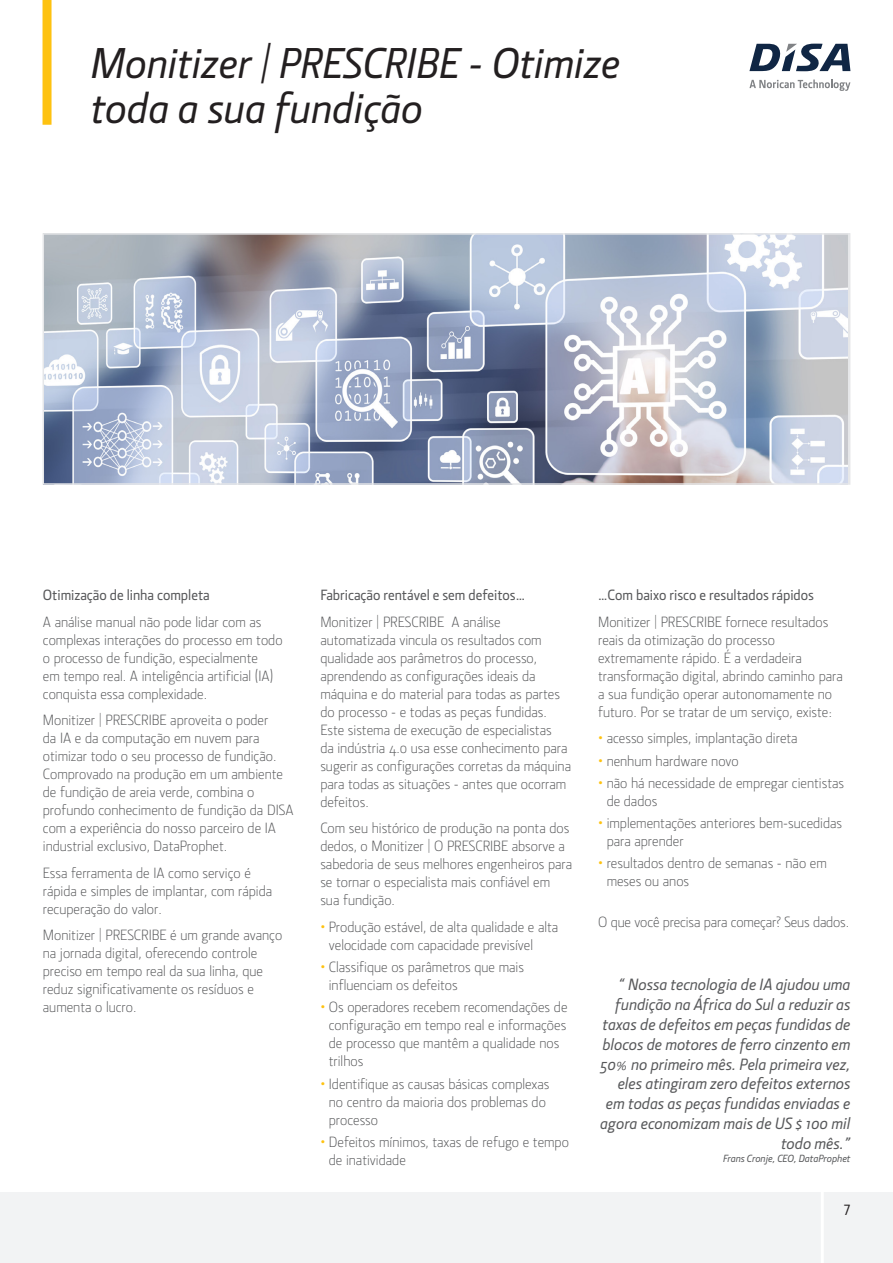
<style>
.page{position:relative;width:893px;height:1263px;background:#fff}
.page>*{position:absolute;margin:0;border:0;box-sizing:border-box;transform-origin:0 0}
.t1{font:italic 500 43.5px/45px "Section";color:#231f20}
.Main_Text{font:italic 500 16.5px/19.8px "Section";color:#57585a;text-align:right}
.Main_Text-2{font:300 15px/18px "Section";color:#57585a}
.Main_Text-3{font:500 15px "Section";color:#57585a}
.Bulleted_Text{font:300 15px "Section";letter-spacing:-.01em;color:#57585a}
.Bulleted_Text-2{font:500 15px "Section";color:#57585a}
.Main_Text-4{font:15px "Section Medium Caps";color:#231f20}
.Main_Text-5{font:italic 500 10.5px "Section";color:#57585a}
.s1{color:#fec210}
</style>
<div class="page">
<div style="left:43px;top:0;width:9px;height:125px;background:#fec210"></div>
<div style="left:0;top:1193px;width:893px;height:70px;background:#f2f3f4"></div>
<hr style="left:821px;top:1183px;width:3px;height:80px;background:#fff">
<img style="left:46px;top:236px;width:801px;height:246px">
<div style="left:43px;top:233px;width:807px;height:252px;border:2px solid #e6e7e9"></div>
<svg style="left:749px;top:80px;width:101px;height:11px"></svg>
<svg style="left:749px;top:44px;width:101px;height:27px"></svg>
<p class="t1" style="left:91px;top:40px;width:531px">Monitizer | PRESCRIBE - Otimize toda a sua fundição</p>
<p class="Main_Text-3" style="left:43px;top:585px;width:168px">Otimização de linha completa</p>
<p class="Main_Text-2" style="left:43px;top:612px;width:241px">A análise manual não pode lidar com as complexas interações do processo em todo o processo de fundição, especialmente<br>em tempo real. A inteligência artificial (IA) conquista essa complexidade.</p>
<p class="Main_Text-2" style="left:43px;top:711px;width:252px">Monitizer | PRESCRIBE aproveita o poder<br>da IA e da computação em nuvem para otimizar todo o seu processo de fundição.<br>Comprovado na produção em um ambiente de fundição de areia verde, combina o profundo conhecimento de fundição da DISA com a experiência do nosso parceiro de IA industrial exclusivo, DataProphet.</p>
<p class="Main_Text-2" style="left:43px;top:863px;width:231px">Essa ferramenta de IA como serviço é rápida e simples de implantar, com rápida recuperação do valor.</p>
<p class="Main_Text-2" style="left:43px;top:926px;width:241px">Monitizer | PRESCRIBE é um grande avanço na jornada digital, oferecendo controle preciso em tempo real da sua linha, que reduz significativamente os resíduos e aumenta o lucro.</p>
<p class="Main_Text-3" style="left:320px;top:585px;width:206px">Fabricação rentável e sem defeitos…</p>
<p class="Main_Text-2" style="left:320px;top:612px;width:252px">Monitizer | PRESCRIBE A análise automatizada vincula os resultados com qualidade aos parâmetros do processo, aprendendo as configurações ideais da máquina e do material para todas as partes do processo - e todas as peças fundidas.<br>Este sistema de execução de especialistas<br>da indústria 4.0 usa esse conhecimento para sugerir as configurações corretas da máquina para todas as situações - antes que ocorram defeitos.</p>
<p class="Main_Text-2" style="left:320px;top:819px;width:253px">Com seu histórico de produção na ponta dos dedos, o Monitizer | O PRESCRIBE absorve a sabedoria de seus melhores engenheiros para se tornar o especialista mais confiável em sua fundição.</p>
<p class="Main_Text-2" style="left:329px;top:917px;width:231px;text-indent:-9px"><span class="s1">•</span> Produção estável, de alta qualidade e alta velocidade com capacidade previsível</p>
<p class="Main_Text-2" style="left:329px;top:958px;width:197px;text-indent:-9px"><span class="s1">•</span> Classifique os parâmetros que mais influenciam os defeitos</p>
<p class="Main_Text-2" style="left:329px;top:998px;width:240px;text-indent:-9px"><span class="s1">•</span> Os operadores recebem recomendações de configuração em tempo real e informações de processo que mantêm a qualidade nos trilhos</p>
<p class="Main_Text-2" style="left:329px;top:1074px;width:222px;text-indent:-9px"><span class="s1">•</span> Identifique as causas básicas complexas no centro da maioria dos problemas do processo</p>
<p class="Main_Text-2" style="left:329px;top:1132px;width:242px;text-indent:-9px"><span class="s1">•</span> Defeitos mínimos, taxas de refugo e tempo de inatividade</p>
<p class="Bulleted_Text-2" style="left:598px;top:585px;width:217px">…Com baixo risco e resultados rápidos</p>
<p class="Main_Text-2" style="left:598px;top:612px;width:246px">Monitizer | PRESCRIBE fornece resultados reais da otimização do processo extremamente rápido. É a verdadeira transformação digital, abrindo caminho para a sua fundição operar autonomamente no futuro. Por se tratar de um serviço, existe:</p>
<p class="Main_Text-2" style="left:598px;top:729px;width:201px"><span class="s1">•</span> acesso simples, implantação direta</p>
<p class="Main_Text-2" style="left:598px;top:751px;width:142px"><span class="s1">•</span> nenhum hardware novo</p>
<p class="Main_Text-2" style="left:607px;top:773px;width:239px;text-indent:-9px"><span class="s1">•</span> não há necessidade de empregar cientistas de dados</p>
<p class="Main_Text-2" style="left:607px;top:814px;width:237px;text-indent:-9px"><span class="s1">•</span> implementações anteriores bem-sucedidas para aprender</p>
<p class="Main_Text-2" style="left:607px;top:854px;width:222px;text-indent:-9px"><span class="s1">•</span> resultados dentro de semanas - não em meses ou anos</p>
<p class="Bulleted_Text" style="left:598px;top:911px;width:252px">O que você precisa para começar? Seus dados.</p>
<p class="Main_Text" style="left:600px;top:975px;width:252px">“ Nossa tecnologia de IA ajudou uma fundição na África do Sul a reduzir as taxas de defeitos em peças fundidas de blocos de motores de ferro cinzento em 50% no primeiro mês. Pela primeira vez, eles atingiram zero defeitos externos em todas as peças fundidas enviadas e agora economizam mais de US $ 100 mil</p>
<p class="Main_Text" style="left:781px;top:1133px;width:71px">todo mês.”</p>
<p class="Main_Text-5" style="left:723px;top:1152px;width:129px">Frans Cronje, CEO, DataProphet</p>
<p class="Main_Text-4" style="left:843px;top:1200px;width:9px">7</p>
</div>
